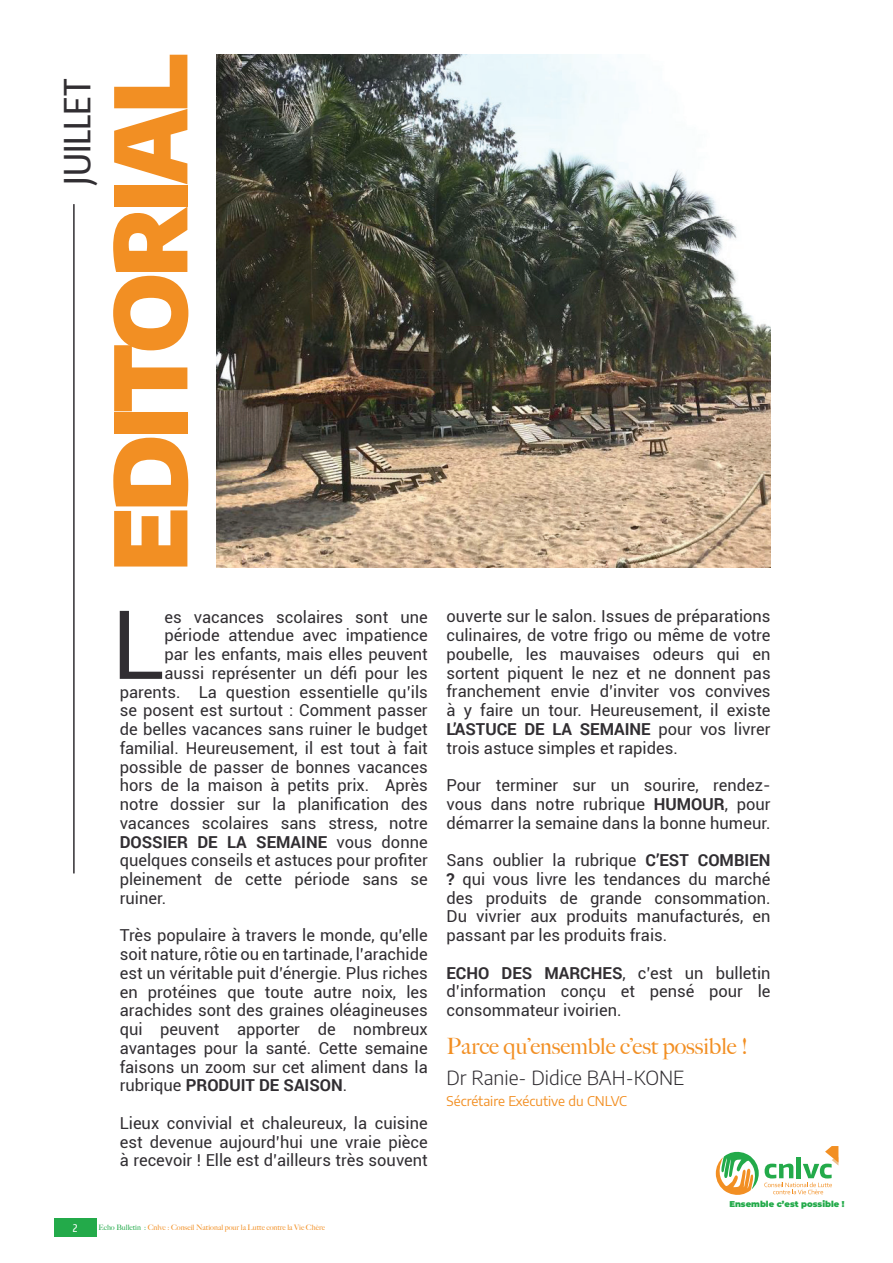
<style>
.page{position:relative;width:893px;height:1263px;background:#fff}
.page>*{position:absolute;margin:0;border:0;box-sizing:border-box;transform-origin:0 0}
.t1{font:900 99px "Encode Sans";letter-spacing:-.05em;color:#f28f23}
.t2{font:95.55px "Roboto";color:#312e32}
.t3{font:500 36px "Encode Sans Compressed";color:#312e32}
.t4{font:500 22.5px "Big Caslon";color:#f28f23}
.t5{font:300 19.5px "Encode Sans";color:#312e32}
.t6{font:16.5px/18.8px "Roboto";color:#312e32;text-align:justify}
.t7{font:700 16.5px "Roboto";color:#312e32}
.t8{font:13.5px "Encode Sans";color:#f28f23}
.t9{font:500 10.5px "Encode Sans Compressed";color:#fff}
.t10{font:900 8.4px "Montserrat";color:#23aa4a}
.t11{font:500 7.5px "Big Caslon";color:#f28f23}
.s1{font-weight:400}
.s2{font-weight:700}
.s3{color:#23aa4a}
</style>
<div class="page">
<div style="left:54px;top:1218px;width:42px;height:19px;background:#23aa4a"></div>
<img style="left:217px;top:54px;width:554px;height:513px">
<hr style="left:73px;top:204px;width:2px;height:669px;background:#312e32">
<svg style="left:715px;top:1146px;width:123px;height:49px"></svg>
<h3 class="t3" style="left:53px;top:185px;width:108px;rotate:-90deg">JUILLET</h3>
<h1 class="t1" style="left:72px;top:572px;width:519px;rotate:-90deg">EDITORIAL</h1>
<h2 class="t2" style="left:112px;top:578px;width:54px">L</h2>
<p class="t6" style="left:164px;top:607px;width:265px">es vacances scolaires sont une</p>
<p class="t6" style="left:164px;top:625px;width:265px">période attendue avec impatience</p>
<p class="t6" style="left:164px;top:644px;width:265px">par les enfants, mais elles peuvent</p>
<p class="t6" style="left:164px;top:663px;width:265px">aussi représenter un défi pour les</p>
<p class="t6" style="left:120px;top:682px;width:309px">parents. La question essentielle qu’ils</p>
<p class="t6" style="left:120px;top:700px;width:309px">se posent est surtout : Comment passer</p>
<p class="t6" style="left:120px;top:719px;width:309px">de belles vacances sans ruiner le budget</p>
<p class="t6" style="left:120px;top:738px;width:310px">familial. Heureusement, il est tout à fait</p>
<p class="t6" style="left:120px;top:757px;width:309px">possible de passer de bonnes vacances</p>
<p class="t6" style="left:120px;top:775px;width:309px">hors de la maison à petits prix. Après</p>
<p class="t6" style="left:120px;top:794px;width:309px">notre dossier sur la planification des</p>
<p class="t6" style="left:120px;top:813px;width:309px">vacances scolaires sans stress, notre</p>
<p class="t7" style="left:120px;top:830px;width:309px">DOSSIER DE LA SEMAINE <span class="s1">vous donne</span></p>
<p class="t6" style="left:120px;top:850px;width:309px">quelques conseils et astuces pour profiter</p>
<p class="t6" style="left:120px;top:869px;width:309px">pleinement de cette période sans se</p>
<p class="t6" style="left:120px;top:888px;width:48px">ruiner.</p>
<p class="t6" style="left:120px;top:925px;width:309px">Très populaire à travers le monde, qu’elle soit nature, rôtie ou en tartinade, l’arachide est un véritable puit d’énergie. Plus riches en protéines que toute autre noix, les arachides sont des graines oléagineuses qui peuvent apporter de nombreux avantages pour la santé. Cette semaine faisons un zoom sur cet aliment dans la rubrique <span class="s2">PRODUIT DE SAISON</span>.</p>
<p class="t6" style="left:120px;top:1113px;width:309px">Lieux convivial et chaleureux, la cuisine est devenue aujourd’hui une vraie pièce à recevoir ! Elle est d’ailleurs très souvent</p>
<p class="t9" style="left:73px;top:1221px;width:6px">2</p>
<p class="t11" style="left:98px;top:1221px;width:228px"><span class="s3">Echo Bulletin :</span> Cnlvc : Conseil National pour la Lutte contre la Vie Chère</p>
<p class="t6" style="left:446px;top:607px;width:326px">ouverte sur le salon. Issues de préparations culinaires, de votre frigo ou même de votre poubelle, les mauvaises odeurs qui en sortent piquent le nez et ne donnent pas franchement envie d’inviter vos convives à y faire un tour. Heureusement, il existe <span class="s2">L’ASTUCE DE LA SEMAINE</span> pour vos livrer trois astuce simples et rapides.</p>
<p class="t6" style="left:446px;top:775px;width:326px">Pour terminer sur un sourire, rendez&shy;vous dans notre rubrique <span class="s2">HUMOUR</span>, pour démarrer la semaine dans la bonne humeur.</p>
<p class="t6" style="left:446px;top:850px;width:326px">Sans oublier la rubrique <span class="s2">C’EST COMBIEN ?</span> qui vous livre les tendances du marché des produits de grande consommation.<br>Du vivrier aux produits manufacturés, en passant par les produits frais.</p>
<p class="t6" style="left:446px;top:963px;width:326px"><span class="s2">ECHO DES MARCHES</span>, c’est un bulletin d’information conçu et pensé pour le consommateur ivoirien.</p>
<h3 class="t4" style="left:446px;top:1027px;width:303px">Parce qu’ensemble c’est possible !</h3>
<p class="t8" style="left:446px;top:1091px;width:182px">Sécrétaire Exécutive du CNLVC</p>
<p class="t5" style="left:446px;top:1064px;width:239px">Dr Ranie- Didice BAH-KONE</p>
<p class="t10" style="left:729px;top:1199px;width:117px">Ensemble c’est possible !</p>
</div>
